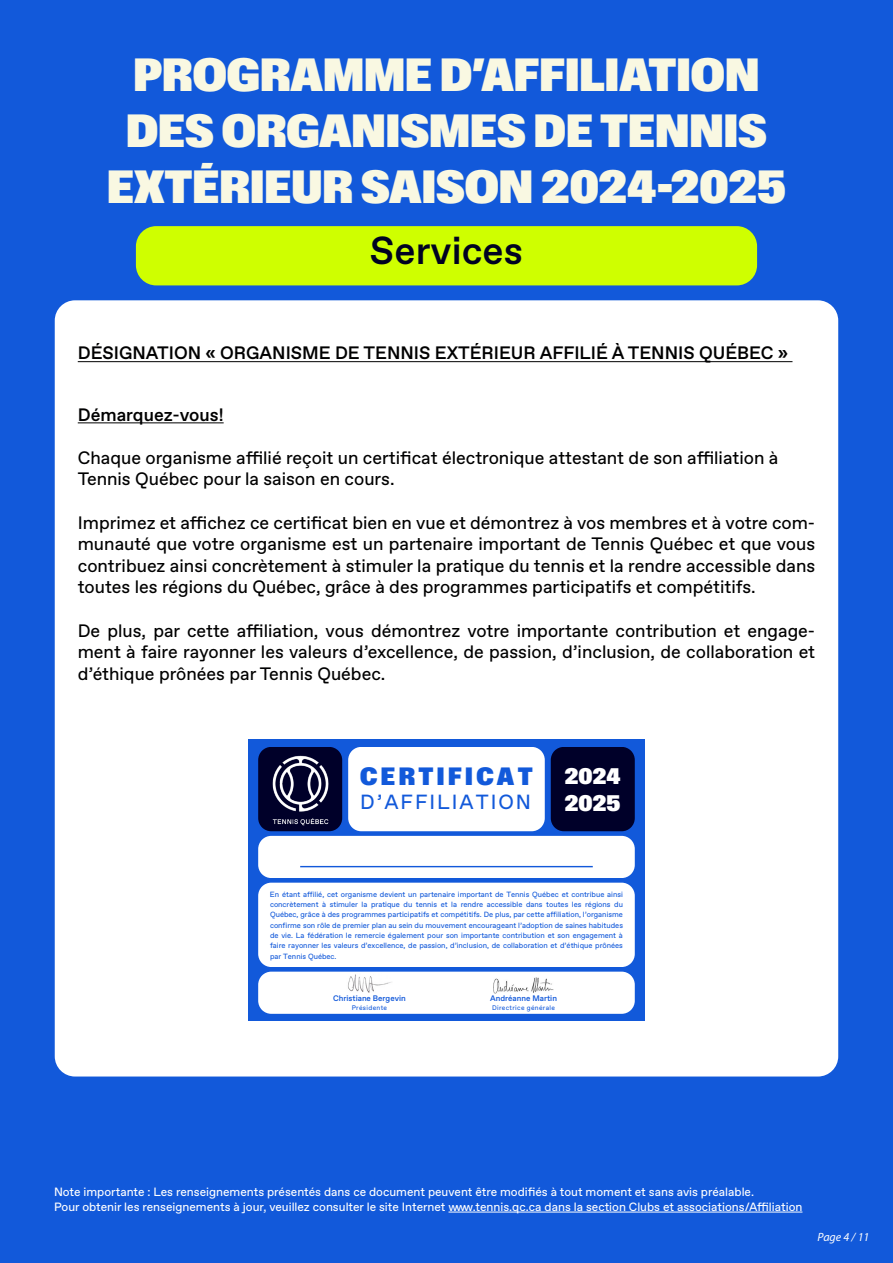
<style>
.page{position:relative;width:893px;height:1263px;background:#fff}
.page>*{position:absolute;margin:0;border:0;box-sizing:border-box;transform-origin:0 0}
.t1{font:semi-condensed 46.5px/55.8px "ABC Gravity";color:#f9f8e2;text-align:center}
.t2{font:500 39px "ABC Favorit";color:#000221}
.t3{font:semi-condensed 25.05px "ABC Gravity";letter-spacing:.135em;color:#1259da}
.t4{font:semi-condensed 22.5px/27.2px "ABC Gravity";color:#fff}
.t5{font:20.55px "ABC Favorit";letter-spacing:.1em;color:#1259da}
.t6{font:18px/21.6px "ABC Favorit";color:#000001;text-align:justify}
.t7{font:500 18px "ABC Favorit";color:#000001}
.t8{font:12px "ABC Favorit";color:#fff}
.t9{font:italic 12px "Myriad Pro";color:#fff}
.t10{font:500 8.1px "ABC Favorit";color:#1259da}
.t11{font:7.5px/10.4px "ABC Favorit";color:#1259da;text-align:justify}
.t12{font:6.6px "ABC Favorit";letter-spacing:.05em;color:#1259da}
</style>
<div class="page">
<div style="left:0;top:0;width:892px;height:1263px;background:#1259da"></div>
<div style="left:136px;top:226px;width:621px;height:59px;background:#cfff00;border-radius:20px"></div>
<div style="left:55px;top:300px;width:783px;height:776px;background:#fff;border-radius:20px"></div>
<hr style="left:78px;top:361px;width:714px;height:1px;background:#000001">
<hr style="left:78px;top:422px;width:146px;height:1px;background:#000001">
<div style="left:862px;top:0;width:31px;height:1263px;background:#1259da"></div>
<hr style="left:448px;top:1212px;width:354px;height:1px;background:#fff">
<div style="left:248px;top:740px;width:396px;height:281px;background:#1259da"></div>
<svg style="left:258px;top:747px;width:377px;height:267px;background:#d8dde9"></svg>
<img style="left:261px;top:750px;width:78px;height:78px">
<img style="left:347px;top:973px;width:45px;height:20px">
<img style="left:493px;top:975px;width:61px;height:19px">
<p class="t1" style="left:134px;top:49px;width:627px">PROGRAMME D’AFFILIATION</p>
<p class="t1" style="left:107px;top:105px;width:680px">DES ORGANISMES DE TENNIS<br>EXTÉRIEUR SAISON 2024-2025</p>
<p class="t2" style="left:370px;top:224px;width:155px">Services</p>
<p class="t7" style="left:78px;top:341px;width:712px">DÉSIGNATION « ORGANISME DE TENNIS EXTÉRIEUR AFFILIÉ À TENNIS QUÉBEC »</p>
<p class="t7" style="left:78px;top:402px;width:147px">Démarquez-vous!</p>
<p class="t6" style="left:78px;top:446px;width:702px">Chaque organisme affilié reçoit un certificat électronique attestant de son affiliation à</p>
<p class="t6" style="left:78px;top:468px;width:318px">Tennis Québec pour la saison en cours.</p>
<p class="t6" style="left:78px;top:511px;width:739px">Imprimez et affichez ce certificat bien en vue et démontrez à vos membres et à votre com&shy;munauté que votre organisme est un partenaire important de Tennis Québec et que vous contribuez ainsi concrètement à stimuler la pratique du tennis et la rendre accessible dans toutes les régions du Québec, grâce à des programmes participatifs et compétitifs.</p>
<p class="t6" style="left:78px;top:619px;width:739px">De plus, par cette affiliation, vous démontrez votre importante contribution et engage&shy;ment à faire rayonner les valeurs d’excellence, de passion, d’inclusion, de collaboration et d’éthique prônées par Tennis Québec.</p>
<p class="t3" style="left:360px;top:762px;width:174px">CERTIFICAT</p>
<p class="t5" style="left:360px;top:788px;width:172px">D’AFFILIATION</p>
<p class="t4" style="left:565px;top:763px;width:57px">2024<br>2025</p>
<p class="t11" style="left:270px;top:889px;width:354px">En étant affilié, cet organisme devient un partenaire important de Tennis Québec et contribue ainsi concrètement à stimuler la pratique du tennis et la rendre accessible dans toutes les régions du Québec, grâce à des programmes participatifs et compétitifs. De plus, par cette affiliation, l’organisme confirme son rôle de premier plan au sein du mouvement encourageant l’adoption de saines habitudes de vie. La fédération le remercie également pour son importante contribution et son engagement à faire rayonner les valeurs d’excellence, de passion, d’inclusion, de collaboration et d’éthique prônées par Tennis Québec.</p>
<p class="t10" style="left:333px;top:992px;width:74px">Christiane Bergevin</p>
<p class="t12" style="left:352px;top:1003px;width:37px">Présidente</p>
<p class="t10" style="left:490px;top:993px;width:68px">Andréanne Martin</p>
<p class="t12" style="left:492px;top:1003px;width:64px">Directrice générale</p>
<p class="t8" style="left:54px;top:1184px;width:702px">Note importante : Les renseignements présentés dans ce document peuvent être modifiés à tout moment et sans avis préalable.</p>
<p class="t8" style="left:54px;top:1198px;width:750px">Pour obtenir les renseignements à jour, veuillez consulter le site Internet www.tennis.qc.ca dans la section Clubs et associations/Affiliation</p>
<p class="t9" style="left:817px;top:1229px;width:53px">Page 4 / 11</p>
</div>
